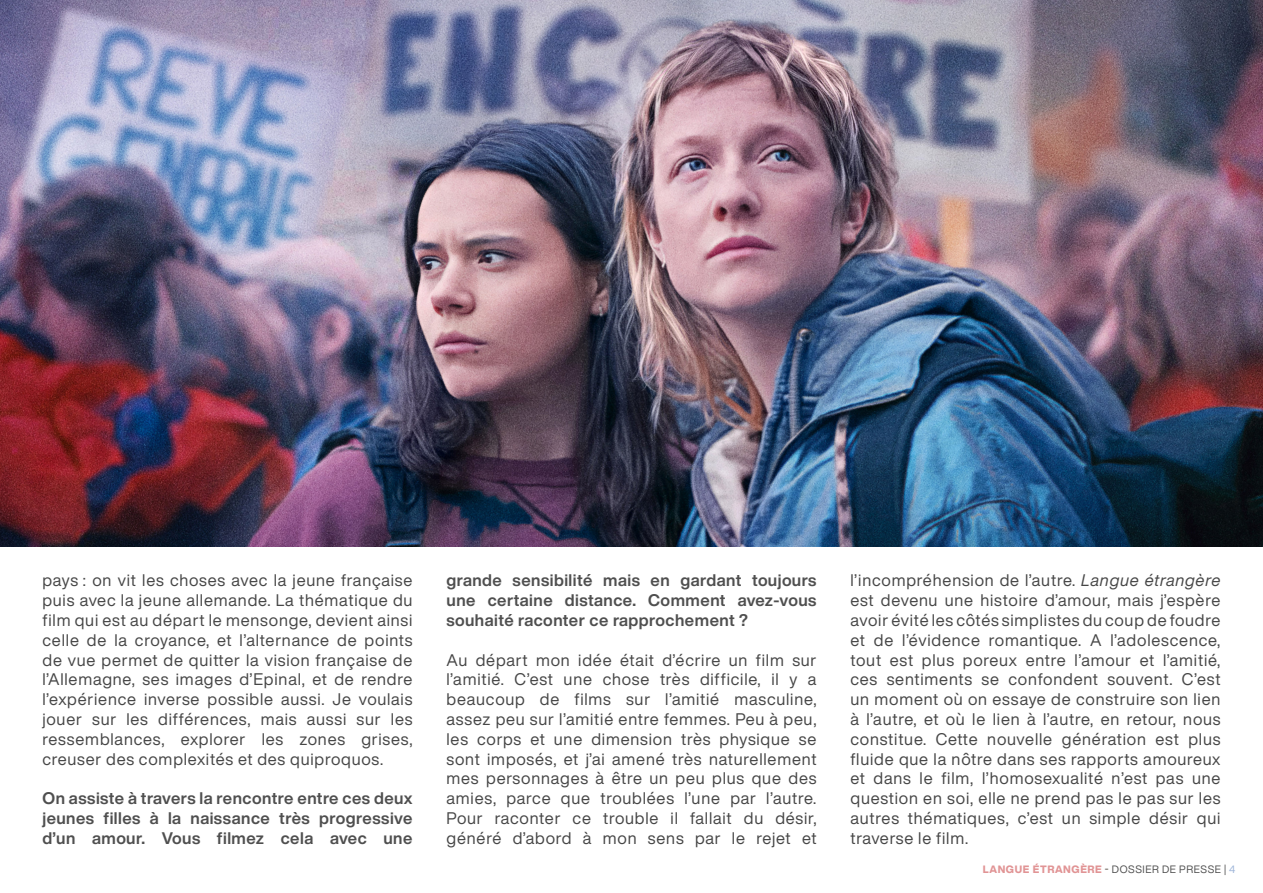
<style>
.page{position:relative;width:1263px;height:893px;background:#fff}
.page>*{position:absolute;margin:0;border:0;box-sizing:border-box;transform-origin:0 0}
.NOW_OK{font:16.5px/19.8px "Helvetica Now Display";letter-spacing:.05em;color:#474747;text-align:justify}
.NOW_OK-2{font:700 16.5px/19.8px "Helvetica Now Display";letter-spacing:.03em;color:#4f4f4f;text-align:justify}
.t1{font:10.5px "Helvetica Now Display";letter-spacing:.06em;color:#4f4f4f}
.s1{font-style:italic}
.s2{font-weight:800;color:#e19495}
.s3{color:#453b31}
.s4{color:#9eb5d9}
</style>
<div class="page">
<img style="left:0;top:0;width:1263px;height:546px">
<p class="NOW_OK" style="left:43px;top:570px;width:371px">pays : on vit les choses avec la jeune française puis avec la jeune allemande. La thématique du film qui est au départ le mensonge, devient ainsi celle de la croyance, et l’alternance de points de vue permet de quitter la vision française de l’Allemagne, ses images d’Epinal, et de rendre l’expérience inverse possible aussi. Je voulais jouer sur les différences, mais aussi sur les ressemblances, explorer les zones grises, creuser des complexités et des quiproquos.</p>
<p class="NOW_OK-2" style="left:43px;top:788px;width:371px">On assiste à travers la rencontre entre ces deux jeunes filles à la naissance très progressive d’un amour. Vous filmez cela avec une</p>
<p class="NOW_OK-2" style="left:446px;top:571px;width:371px">grande sensibilité mais en gardant toujours une certaine distance. Comment avez-vous souhaité raconter ce rapprochement ?</p>
<p class="NOW_OK" style="left:446px;top:650px;width:371px">Au départ mon idée était d’écrire un film sur l’amitié. C’est une chose très difficile, il y a beaucoup de films sur l’amitié masculine, assez peu sur l’amitié entre femmes. Peu à peu, les corps et une dimension très physique se sont imposés, et j’ai amené très naturellement mes personnages à être un peu plus que des amies, parce que troublées l’une par l’autre.<br>Pour raconter ce trouble il fallait du désir, généré d’abord à mon sens par le rejet et</p>
<p class="NOW_OK" style="left:850px;top:570px;width:371px">l’incompréhension de l’autre. <span class="s1">Langue étrangère </span>est devenu une histoire d’amour, mais j’espère avoir évité les côtés simplistes du coup de foudre et de l’évidence romantique. A l’adolescence, tout est plus poreux entre l’amour et l’amitié, ces sentiments se confondent souvent. C’est un moment où on essaye de construire son lien à l’autre, et où le lien à l’autre, en retour, nous constitue. Cette nouvelle génération est plus fluide que la nôtre dans ses rapports amoureux et dans le film, l’homosexualité n’est pas une question en soi, elle ne prend pas le pas sur les autres thématiques, c’est un simple désir qui traverse le film.</p>
<p class="t1" style="left:983px;top:862px;width:254px"><span class="s2">LANGUE ÉTRANGÈRE</span> <span class="s3">-</span> DOSSIER DE PRESSE | <span class="s4">4</span></p>
</div>
